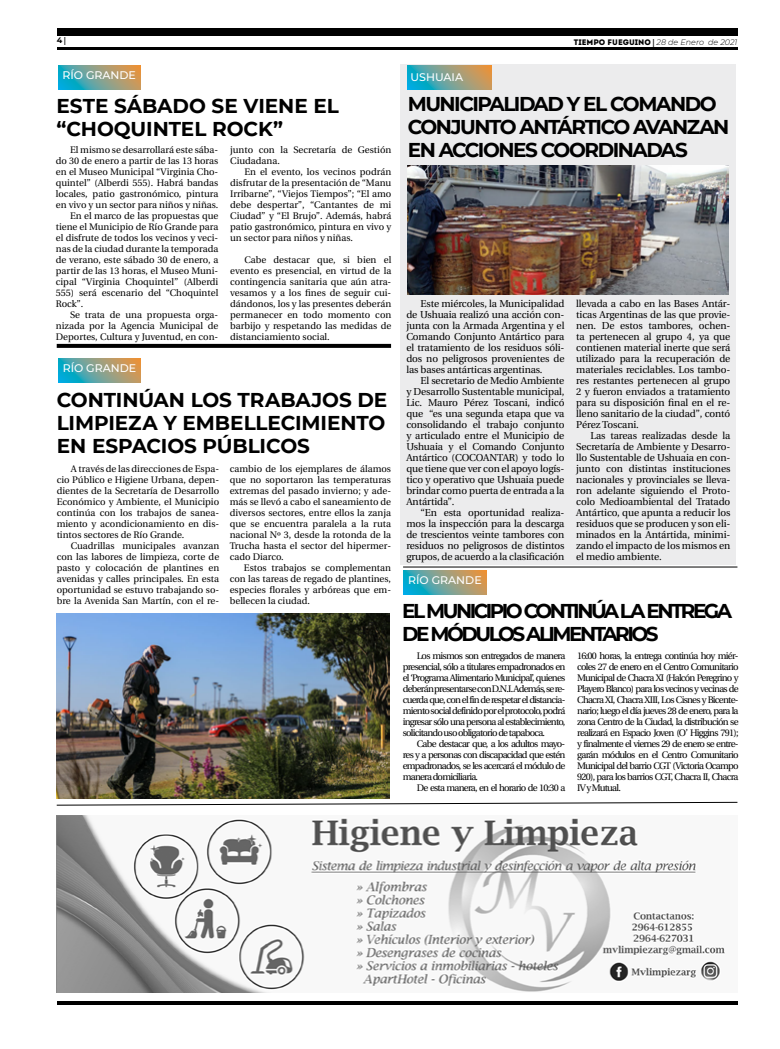
<style>
.page{position:relative;width:780px;height:1049px;background:#fff}
.page>*{position:absolute;margin:0;border:0;box-sizing:border-box;transform-origin:0 0}
.t1{font:700 20px/23px "Montserrat";letter-spacing:-.07em;color:#000}
.t2{font:700 20px/23px "Montserrat";letter-spacing:-.125em;color:#000}
.t3{font:700 20px/23px "Montserrat";letter-spacing:-.005em;color:#000}
.t4{font:500 11px "Montserrat";color:#fff}
.t5{font:10px/11px "Utopia";letter-spacing:-.01em;color:#000;text-align:justify}
.t6{font:9.5px/11px "Utopia";color:#000;text-align:justify}
.t7{font:9.5px "Utopia";letter-spacing:-.08em;color:#000}
.t8{font:italic 300 8px "Montserrat";color:#000}
.t9{font:700 8px "Montserrat";color:#000}
.s1{font-family:"Utopia"}
.s2{font-family:"Intro";font-weight:400;font-style:normal}
.s3{font-family:"Utopia";font-weight:700;font-style:normal}
</style>
<div class="page">
<hr style="left:57px;top:48px;width:680px;height:2px;background:#000">
<div style="left:57px;top:28px;width:680px;height:7px;background:#000"></div>
<hr style="left:57px;top:1001px;width:680px;height:4px;background:#000">
<img style="left:57px;top:815px;width:668px;height:177px">
<svg style="left:56px;top:801px;width:682px;height:5px"></svg>
<svg style="left:58px;top:65px;width:82px;height:24px;background:#79a18f"></svg>
<div style="left:400px;top:64px;width:335px;height:501px;background:#ececed"></div>
<svg style="left:407px;top:65px;width:84px;height:24px;background:#78a18f"></svg>
<svg style="left:58px;top:359px;width:83px;height:24px;background:#78a190"></svg>
<img style="left:57px;top:614px;width:332px;height:184px">
<svg style="left:57px;top:344px;width:334px;height:4px"></svg>
<img style="left:407px;top:166px;width:321px;height:129px">
<svg style="left:404px;top:570px;width:82px;height:24px;background:#7aa18e"></svg>
<hr style="left:403px;top:566px;width:334px;height:1px;background:#000">
<p class="t9" style="left:57px;top:34px;width:11px">4<span class="s1">|</span></p>
<p class="t8" style="left:574px;top:36px;width:165px"><span class="s2">TIEMPO FUEGUINO</span> <span class="s3">|</span> 28 de Enero de 2021</p>
<p class="t4" style="left:62px;top:67px;width:75px">RÍO GRANDE</p>
<h1 class="t3" style="left:56px;top:94px;width:284px">ESTE SÁBADO SE VIENE EL “CHOQUINTEL ROCK”</h1>
<p class="t6" style="left:230px;top:145px;width:163px">junto con la Secretaría de Gestión<br>Ciudadana.</p>
<p class="t6" style="left:230px;top:167px;width:163px;text-indent:14px">En el evento, los vecinos podrán disfrutar de la presentación de “Manu Irribarne”, “Viejos Tiempos”; “El amo debe despertar”, “Cantantes de mi Ciudad” y “El Brujo”. Además, habrá patio gastronómico, pintura en vivo y un sector para niños y niñas.</p>
<p class="t6" style="left:230px;top:255px;width:163px;text-indent:14px">Cabe destacar que, si bien el evento es presencial, en virtud de la contingencia sanitaria que aún atra&shy;vesamos y a los fines de seguir cui&shy;dándonos, los y las presentes deberán permanecer en todo momento con barbijo y respetando las medidas de distanciamiento social.</p>
<p class="t6" style="left:70px;top:145px;width:150px">El mismo se desarrollará este sába-</p>
<p class="t6" style="left:56px;top:156px;width:164px">do 30 de enero a partir de las 13 horas</p>
<p class="t6" style="left:56px;top:167px;width:164px">en el Museo Municipal “Virginia Cho-</p>
<p class="t6" style="left:56px;top:178px;width:164px">quintel” (Alberdi 555). Habrá bandas</p>
<p class="t6" style="left:56px;top:189px;width:164px">locales, patio gastronómico, pintura</p>
<p class="t6" style="left:56px;top:200px;width:164px">en vivo y un sector para niños y niñas.</p>
<p class="t6" style="left:70px;top:211px;width:150px">En el marco de las propuestas que</p>
<p class="t6" style="left:56px;top:222px;width:164px">tiene el Municipio de Río Grande para</p>
<p class="t6" style="left:56px;top:233px;width:164px">el disfrute de todos los vecinos y veci-</p>
<p class="t6" style="left:56px;top:244px;width:164px">nas de la ciudad durante la temporada</p>
<p class="t6" style="left:56px;top:255px;width:164px">de verano, este sábado 30 de enero, a</p>
<p class="t6" style="left:56px;top:266px;width:164px">partir de las 13 horas, el Museo Muni-</p>
<p class="t6" style="left:56px;top:277px;width:164px">cipal “Virginia Choquintel” (Alberdi</p>
<p class="t6" style="left:56px;top:288px;width:164px">555) será escenario del “Choquintel</p>
<p class="t6" style="left:56px;top:299px;width:29px">Rock”.</p>
<p class="t6" style="left:70px;top:310px;width:150px">Se trata de una propuesta orga-</p>
<p class="t6" style="left:56px;top:321px;width:164px">nizada por la Agencia Municipal de</p>
<p class="t6" style="left:56px;top:332px;width:164px">Deportes, Cultura y Juventud, en con-</p>
<p class="t4" style="left:63px;top:360px;width:75px">RÍO GRANDE</p>
<h1 class="t1" style="left:57px;top:387px;width:332px;text-align:justify">CONTINÚAN LOS TRABAJOS DE LIMPIEZA Y EMBELLECIMIENTO EN ESPACIOS PÚBLICOS</h1>
<p class="t6" style="left:57px;top:464px;width:164px;text-indent:14px">A través de las direcciones de Espa&shy;cio Público e Higiene Urbana, depen&shy;dientes de la Secretaría de Desarrollo Económico y Ambiente, el Municipio continúa con los trabajos de sanea&shy;miento y acondicionamiento en dis&shy;tintos sectores de Río Grande.</p>
<p class="t6" style="left:57px;top:541px;width:164px;text-indent:14px">Cuadrillas municipales avanzan con las labores de limpieza, corte de pasto y colocación de plantines en avenidas y calles principales. En esta oportunidad se estuvo trabajando so&shy;bre la Avenida San Martín, con el re-</p>
<p class="t6" style="left:230px;top:464px;width:163px">cambio de los ejemplares de álamos que no soportaron las temperaturas extremas del pasado invierno; y ade&shy;más se llevó a cabo el saneamiento de diversos sectores, entre ellos la zanja que se encuentra paralela a la ruta nacional Nº 3, desde la rotonda de la Trucha hasta el sector del hipermer&shy;cado Diarco.</p>
<p class="t6" style="left:230px;top:563px;width:163px;text-indent:14px">Estos trabajos se complementan con las tareas de regado de plantines, especies florales y arbóreas que em&shy;bellecen la ciudad.</p>
<p class="t4" style="left:410px;top:70px;width:54px">USHUAIA</p>
<h1 class="t1" style="left:408px;top:91px;width:323px">MUNICIPALIDAD Y EL COMANDO<br>CONJUNTO ANTÁRTICO AVANZAN<br>EN ACCIONES COORDINADAS</h1>
<p class="t5" style="left:406px;top:298px;width:160px;text-indent:14px">Este miércoles, la Municipalidad de Ushuaia realizó una acción con&shy;junta con la Armada Argentina y el Comando Conjunto Antártico para el tratamiento de los residuos sóli&shy;dos no peligrosos provenientes de las bases antárticas argentinas.</p>
<p class="t5" style="left:406px;top:375px;width:160px;text-indent:14px">El secretario de Medio Ambiente y Desarrollo Sustentable municipal, Lic. Mauro Pérez Toscani, indicó que “es una segunda etapa que va consolidando el trabajo conjunto y articulado entre el Municipio de Ushuaia y el Comando Conjunto Antártico (COCOANTAR) y todo lo que tiene que ver con el apoyo logís&shy;tico y operativo que Ushuaia puede brindar como puerta de entrada a la Antártida”.</p>
<p class="t5" style="left:406px;top:507px;width:160px;text-indent:14px">“En esta oportunidad realiza&shy;mos la inspección para la descarga de trescientos veinte tambores con residuos no peligrosos de distintos grupos, de acuerdo a la clasificación</p>
<p class="t4" style="left:408px;top:572px;width:75px">RÍO GRANDE</p>
<p class="t5" style="left:576px;top:298px;width:156px">llevada a cabo en las Bases Antár&shy;ticas Argentinas de las que provie&shy;nen. De estos tambores, ochen&shy;ta pertenecen al grupo 4, ya que contienen material inerte que será utilizado para la recuperación de materiales reciclables. Los tambo&shy;res restantes pertenecen al grupo 2 y fueron enviados a tratamiento para su disposición final en el re&shy;lleno sanitario de la ciudad”, contó Pérez Toscani.</p>
<p class="t5" style="left:576px;top:430px;width:156px;text-indent:14px">Las tareas realizadas desde la Secretaría de Ambiente y Desarro&shy;llo Sustentable de Ushuaia en con&shy;junto con distintas instituciones nacionales y provinciales se lleva&shy;ron adelante siguiendo el Proto&shy;colo Medioambiental del Tratado Antártico, que apunta a reducir los residuos que se producen y son eli&shy;minados en la Antártida, minimi&shy;zando el impacto de los mismos en el medio ambiente.</p>
<h1 class="t2" style="left:402px;top:599px;width:331px">EL MUNICIPIO CONTINÚA LA ENTREGA<br>DE MÓDULOS ALIMENTARIOS</h1>
<p class="t6" style="left:403px;top:651px;width:164px;text-indent:14px">Los mismos son entregados de manera presencial, sólo a titulares empadronados en el ‘Programa Alimentario Municipal’, quienes deberán presentarse con D.N.I. Además, se re&shy;cuerda que, con el fin de respetar el distancia&shy;miento social definido por el protocolo, podrá ingresar sólo una persona al establecimiento, solicitando uso obligatorio de tapaboca.</p>
<p class="t6" style="left:403px;top:739px;width:164px;text-indent:14px">Cabe destacar que, a los adultos mayo&shy;res y a personas con discapacidad que estén empadronados, se les acercará el módulo de manera domiciliaria.</p>
<p class="t7" style="left:417px;top:783px;width:150px">De esta manera, en el horario de 10:30 a</p>
<p class="t6" style="left:577px;top:651px;width:163px">16:00 horas, la entrega continúa hoy miér&shy;coles 27 de enero en el Centro Comunitario Municipal de Chacra XI (Halcón Peregrino y Playero Blanco) para los vecinos y vecinas de Chacra XI, Chacra XIII, Los Cisnes y Bicente&shy;nario; luego el día jueves 28 de enero, para la zona Centro de la Ciudad, la distribución se realizará en Espacio Joven (O’ Higgins 791); y finalmente el viernes 29 de enero se entre&shy;garán módulos en el Centro Comunitario Municipal del barrio CGT (Victoria Ocampo 920), para los barrios CGT, Chacra II, Chacra IV y Mutual.</p>
</div>
